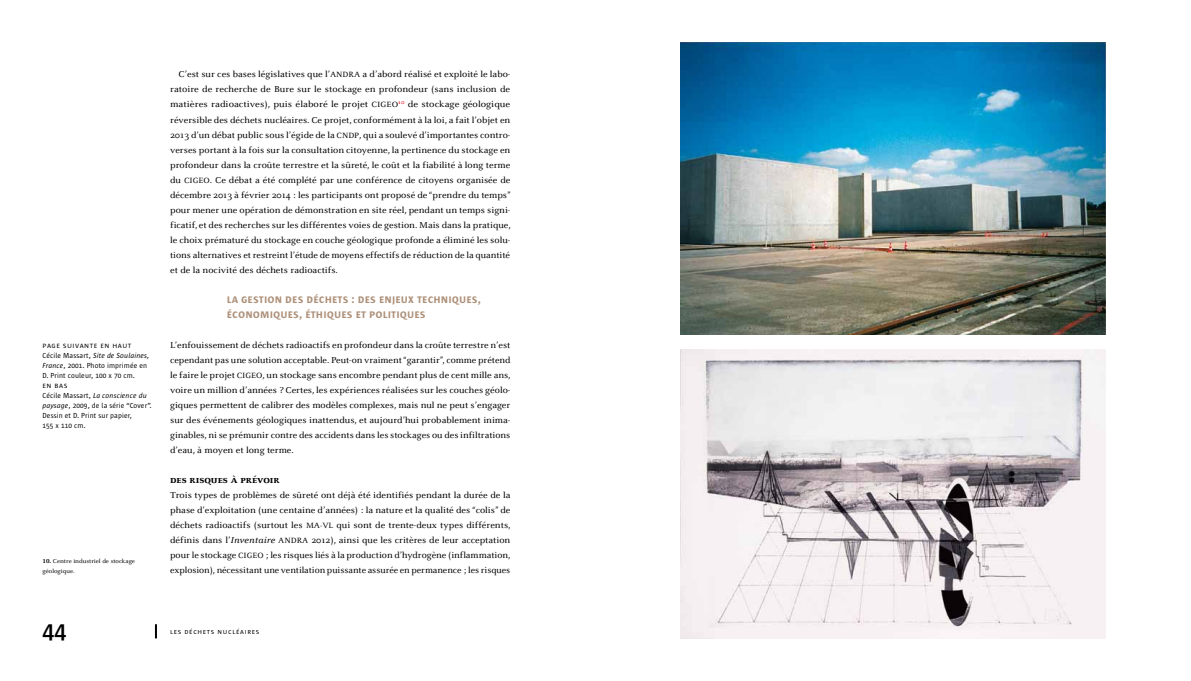
<style>
.page{position:relative;width:1191px;height:681px;background:#fff}
.page>*{position:absolute;margin:0;border:0;box-sizing:border-box;transform-origin:0 0}
.t1{font:600 24px "Sun";color:#000}
.t2{font:11.5px/15px "Sun Bold Caps";letter-spacing:.01em;color:#ad9079}
.t3{font:10.5px "Celeste ST SC Bold";color:#000}
.t4{font:9px/15px "Celeste ST";color:#000;text-align:justify}
.t5{font:8px "Celeste ST";color:#000}
.t6{font:7.5px/10px "Sun";letter-spacing:.015em;color:#000}
.t7{font:7.5px "Sun Caps";letter-spacing:.07em;color:#000}
.t8{font:7px "Sun Caps";letter-spacing:.1em;color:#000}
.t9{font:6px/10px "Celeste ST";color:#000}
.s1{font-style:italic}
.s2{font-family:"Celeste ST SC Bold"}
.s3{font-size:8px}
.s4{font-style:inherit}
.s5{font-size:9px}
</style>
<div class="page">
<svg style="left:155px;top:624px;width:2px;height:14px"></svg>
<img style="left:680px;top:349px;width:425px;height:289px">
<img style="left:680px;top:43px;width:426px;height:291px">
<p class="t7" style="left:43px;top:341px;width:90px">page suivante en haut</p>
<p class="t6" style="left:43px;top:350px;width:108px">Cécile Massart, <span class="s1">Site de Soulaines,<br>France</span>, 2001. Photo imprimée en<br>D. Print couleur, 100 x 70 cm.</p>
<p class="t7" style="left:43px;top:381px;width:27px">en bas</p>
<p class="t6" style="left:43px;top:390px;width:111px">Cécile Massart, <span class="s1">La conscience du paysage</span>, 2009, de la série “Cover”.<br>Dessin et D. Print sur papier,<br>155 x 110 cm.</p>
<p class="t9" style="left:43px;top:556px;width:94px"><span class="s2">10.</span> Centre industriel de stockage géologique.</p>
<p class="t4" style="left:170px;top:67px;width:342px;text-indent:9px">C’est sur ces bases législatives que l’<span class="s3">and ra</span> a d’abord réalisé et exploité le labo&shy;ratoire de recherche de Bure sur le stockage en profondeur (sans inclusion de matières radioactives), puis élaboré le projet <span class="s3">cige</span></p>
<p class="t4" style="left:170px;top:97px;width:342px;text-indent:222px"><span class="s3">o</span><sup>10</sup> de stockage géologique réversible des déchets nucléaires. Ce projet, conformément à la loi, a fait l’objet en 2013 d’un débat public sous l’égide de la <span class="s3">cndp</span></p>
<p class="t4" style="left:170px;top:127px;width:342px;text-indent:189px"><span class="s4">,</span> qui a soulevé d’importantes contro&shy;verses portant à la fois sur la consultation citoyenne, la pertinence du stockage en profondeur dans la croûte terrestre et la sûreté, le coût et la fiabilité à long terme</p>
<p class="t5" style="left:170px;top:175px;width:20px"><span class="s5">du</span> cige</p>
<p class="t4" style="left:170px;top:172px;width:342px;text-indent:33px"><span class="s3">o</span>. Ce débat a été complété par une conférence de citoyens organisée de décembre 2013 à février 2014 : les participants ont proposé de “prendre du temps” pour mener une opération de démonstration en site réel, pendant un temps signi&shy;ficatif, et des recherches sur les différentes voies de gestion. Mais dans la pratique, le choix prématuré du stockage en couche géologique profonde a éliminé les solu&shy;tions alternatives et restreint l’étude de moyens effectifs de réduction de la quantité et de la nocivité des déchets radioactifs.</p>
<p class="t2" style="left:227px;top:291px;width:255px">LA GESTION DES DÉCHETS : DES ENJEUX TECHNIQUES,<br>ÉCONOMIQUES, ÉTHIQUES ET POLITIQUES</p>
<p class="t4" style="left:170px;top:337px;width:342px">L’enfouissement de déchets radioactifs en profondeur dans la croûte terrestre n’est cependant pas une solution acceptable. Peut-on vraiment “garantir”, comme prétend le faire le projet <span class="s3">cige</span></p>
<p class="t4" style="left:170px;top:367px;width:342px;text-indent:86px"><span class="s3">o</span><span class="s4">,</span> un stockage sans encombre pendant plus de cent mille ans, voire un million d’années ? Certes, les expériences réalisées sur les couches géolo&shy;giques permettent de calibrer des modèles complexes, mais nul ne peut s’engager sur des événements géologiques inattendus, et aujourd’hui probablement inima&shy;ginables, ni se prémunir contre des accidents dans les stockages ou des infiltrations d’eau, à moyen et long terme.</p>
<p class="t3" style="left:170px;top:473px;width:111px">des risques à prévoir</p>
<p class="t4" style="left:170px;top:487px;width:342px">Trois types de problèmes de sûreté ont déjà été identifiés pendant la durée de la phase d’exploitation (une centaine d’années) : la nature et la qualité des “colis” de déchets radioactifs (surtout les <span class="s3">ma-vl</span> qui sont de trente-deux types différents, définis dans l’<span class="s1">Inventaire</span> <span class="s3">and ra</span> 2012), ainsi que les critères de leur acceptation pour le stockage <span class="s3">cige</span></p>
<p class="t4" style="left:170px;top:547px;width:342px;text-align:right"><span class="s3">o</span> ; les risques liés à la production d’hydrogène (inflammation,<br>explosion), nécessitant une ventilation puissante assurée en permanence ; les risques</p>
<h1 class="t1" style="left:43px;top:617px;width:25px">44</h1>
<p class="t8" style="left:170px;top:627px;width:91px">les déchets nucléaires</p>
</div>
